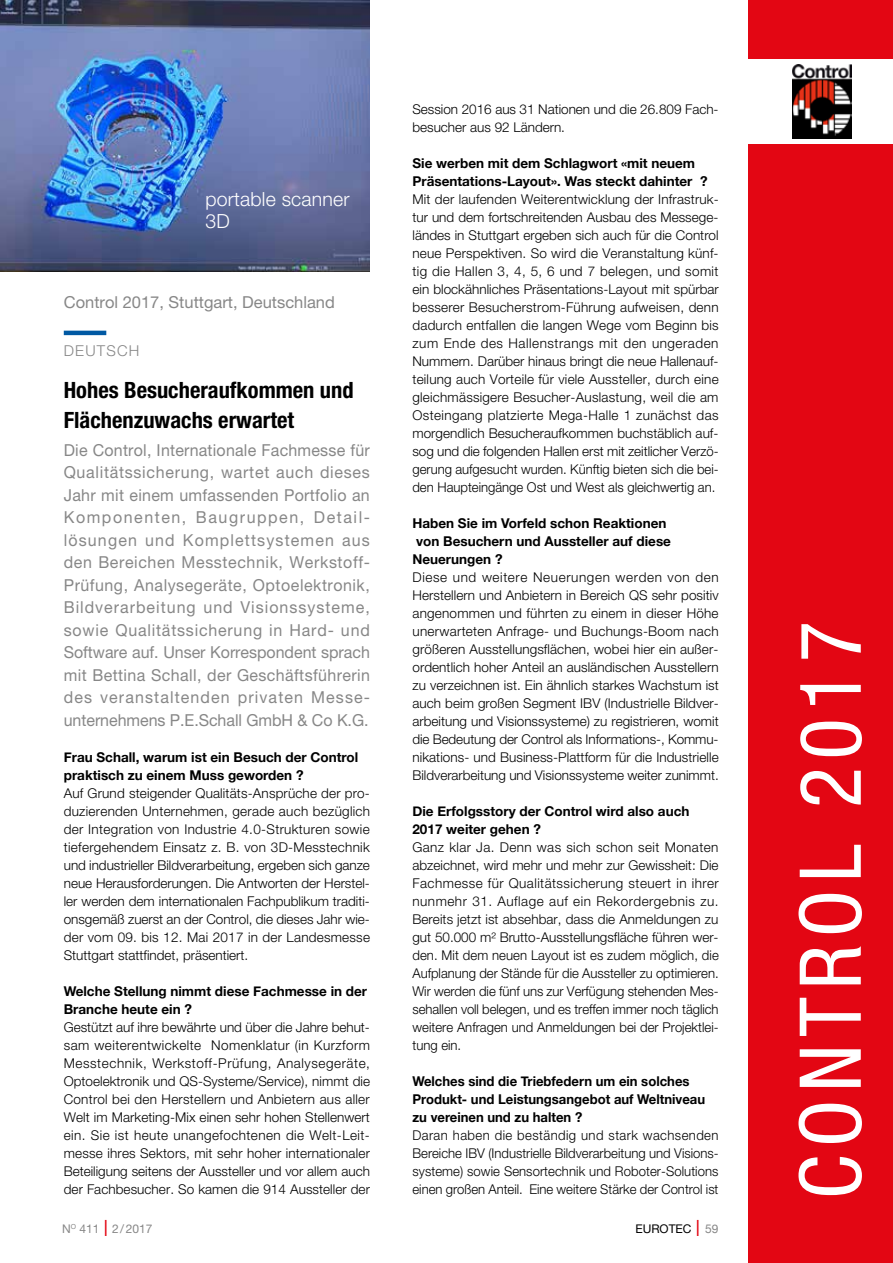
<style>
.page{position:relative;width:893px;height:1263px;background:#fff}
.page>*{position:absolute;margin:0;border:0;box-sizing:border-box;transform-origin:0 0}
.t1{font:condensed 85.5px "Helvetica Neue";letter-spacing:.09em;color:#fff}
.t2{font:700 condensed 22.5px/30px "Helvetica Neue";color:#000}
.t3{font:300 19.5px/22.5px "Helvetica Neue";letter-spacing:.01em;color:#fff}
.t4{font:16.5px/22.5px "Helvetica Neue";color:#878787;text-align:justify}
.t5{font:300 15px "Helvetica Neue";letter-spacing:.08em;color:#878787}
.t6{font:300 13.5px/18px "Helvetica Neue";color:#000;text-align:justify}
.t7{font:700 13.5px/18px "Helvetica Neue";color:#000}
.t8{font:12px "Helvetica Neue";color:#878787}
.t9{font:12px "Helvetica Neue";color:#000}
.s1{font-weight:300;font-stretch:condensed;font-size:22.5px;color:#e30613}
.s2{color:#878787}
</style>
<div class="page">
<img style="left:0;top:0;width:370px;height:271px">
<hr style="left:64px;top:331px;width:42px;height:4px;background:#0059a3">
<div style="left:748px;top:0;width:145px;height:1263px;background:#e30613"></div>
<div style="left:746px;top:60px;width:147px;height:84px;background:#fff"></div>
<img style="left:792px;top:65px;width:60px;height:74px">
<h3 class="t3" style="left:206px;top:187px;width:146px">portable scanner<br>3D</h3>
<p class="t4" style="left:64px;top:290px;width:273px">Control 2017, Stuttgart, Deutschland</p>
<p class="t5" style="left:64px;top:342px;width:77px">DEUTSCH</p>
<h2 class="t2" style="left:64px;top:375px;width:291px">Hohes Besucheraufkommen und<br>Flächenzuwachs erwartet</h2>
<p class="t4" style="left:64px;top:438px;width:308px">Die Control, Internationale Fachmesse für Qualitätssicherung, wartet auch dieses Jahr mit einem umfassenden Portfolio an Komponenten, Baugruppen, Detail&shy;lösungen und Komplettsystemen aus den Bereichen Messtechnik, Werkstoff-Prüfung, Analysegeräte, Optoelektronik, Bildverarbeitung und Visionssysteme, sowie Qualitätssicherung in Hard- und Software auf. Unser Korrespondent sprach mit Bettina Schall, der Geschäftsführerin des veranstaltenden privaten Messe&shy;unternehmens P.E.Schall GmbH &amp; Co K.G.</p>
<p class="t7" style="left:64px;top:749px;width:296px">Frau Schall, warum ist ein Besuch der Control praktisch zu einem Muss geworden ?</p>
<p class="t6" style="left:64px;top:784px;width:308px">Auf Grund steigender Qualitäts-Ansprüche der pro&shy;duzierenden Unternehmen, gerade auch bezüglich der Integration von Industrie 4.0-Strukturen sowie tiefergehendem Einsatz z. B. von 3D-Messtechnik und industrieller Bildverarbeitung, ergeben sich ganze neue Herausforderungen. Die Antworten der Herstel&shy;ler werden dem internationalen Fachpublikum traditi&shy;onsgemäß zuerst an der Control, die dieses Jahr wie&shy;der vom 09. bis 12. Mai 2017 in der Landesmesse Stuttgart stattfindet, präsentiert.</p>
<p class="t7" style="left:64px;top:983px;width:305px">Welche Stellung nimmt diese Fachmesse in der<br>Branche heute ein ?</p>
<p class="t6" style="left:64px;top:1018px;width:308px">Gestützt auf ihre bewährte und über die Jahre behut&shy;sam weiterentwickelte Nomenklatur (in Kurzform Messtechnik, Werkstoff-Prüfung, Analysegeräte, Optoelektronik und QS-Systeme/Service), nimmt die Control bei den Herstellern und Anbietern aus aller Welt im Marketing-Mix einen sehr hohen Stellenwert ein. Sie ist heute unangefochtenen die Welt-Leit&shy;messe ihres Sektors, mit sehr hoher internationaler Beteiligung seitens der Aussteller und vor allem auch der Fachbesucher. So kamen die 914 Aussteller der</p>
<p class="t6" style="left:412px;top:100px;width:308px">Session 2016 aus 31 Nationen und die 26.809 Fach&shy;besucher aus 92 Ländern.</p>
<p class="t7" style="left:412px;top:154px;width:297px">Sie werben mit dem Schlagwort «mit neuem<br>Präsentations-Layout». Was steckt dahinter ?</p>
<p class="t6" style="left:412px;top:190px;width:308px">Mit der laufenden Weiterentwicklung der Infrastruk&shy;tur und dem fortschreitenden Ausbau des Messege&shy;ländes in Stuttgart ergeben sich auch für die Control neue Perspektiven. So wird die Veranstaltung künf&shy;tig die Hallen 3, 4, 5, 6 und 7 belegen, und somit ein blockähnliches Präsentations-Layout mit spürbar besserer Besucherstrom-Führung aufweisen, denn dadurch entfallen die langen Wege vom Beginn bis zum Ende des Hallenstrangs mit den ungeraden Nummern. Darüber hinaus bringt die neue Hallenauf&shy;teilung auch Vorteile für viele Aussteller, durch eine gleichmässigere Besucher-Auslastung, weil die am Osteingang platzierte Mega-Halle 1 zunächst das morgendlich Besucheraufkommen buchstäblich auf&shy;sog und die folgenden Hallen erst mit zeitlicher Verzö&shy;gerung aufgesucht wurden. Künftig bieten sich die bei&shy;den Haupteingänge Ost und West als gleichwertig an.</p>
<p class="t7" style="left:412px;top:515px;width:260px">Haben Sie im Vorfeld schon Reaktionen von Besuchern und Aussteller auf diese<br>Neuerungen ?</p>
<p class="t6" style="left:412px;top:568px;width:308px">Diese und weitere Neuerungen werden von den Herstellern und Anbietern in Bereich QS sehr positiv angenommen und führten zu einem in dieser Höhe unerwarteten Anfrage- und Buchungs-Boom nach größeren Ausstellungsflächen, wobei hier ein außer&shy;ordentlich hoher Anteil an ausländischen Ausstellern zu verzeichnen ist. Ein ähnlich starkes Wachstum ist auch beim großen Segment IBV (Industrielle Bildver&shy;arbeitung und Visionssysteme) zu registrieren, womit die Bedeutung der Control als Informations-, Kommu&shy;nikations- und Business-Plattform für die Industrielle Bildverarbeitung und Visionssysteme weiter zunimmt.</p>
<p class="t7" style="left:412px;top:802px;width:278px">Die Erfolgsstory der Control wird also auch<br>2017 weiter gehen ?</p>
<p class="t6" style="left:412px;top:838px;width:308px">Ganz klar Ja. Denn was sich schon seit Monaten abzeichnet, wird mehr und mehr zur Gewissheit: Die Fachmesse für Qualitätssicherung steuert in ihrer nunmehr 31. Auflage auf ein Rekordergebnis zu.<br>Bereits jetzt ist absehbar, dass die Anmeldungen zu gut 50.000 m² Brutto-Ausstellungsfläche führen wer&shy;den. Mit dem neuen Layout ist es zudem möglich, die Aufplanung der Stände für die Aussteller zu optimieren.<br>Wir werden die fünf uns zur Verfügung stehenden Mes&shy;sehallen voll belegen, und es treffen immer noch täglich weitere Anfragen und Anmeldungen bei der Projektlei&shy;tung ein.</p>
<p class="t7" style="left:412px;top:1073px;width:294px">Welches sind die Triebfedern um ein solches<br>Produkt- und Leistungsangebot auf Weltniveau zu vereinen und zu halten ?</p>
<p class="t6" style="left:412px;top:1126px;width:308px">Daran haben die beständig und stark wachsenden Bereiche IBV (Industrielle Bildverarbeitung und Visions&shy;systeme) sowie Sensortechnik und Roboter-Solutions einen großen Anteil. Eine weitere Stärke der Control ist</p>
<p class="t8" style="left:62px;top:1221px;width:92px">N<sup>O</sup> 411 <span class="s1">I</span> 2/2017</p>
<p class="t9" style="left:635px;top:1221px;width:85px">EUROTEC <span class="s1">I</span> <span class="s2">59</span></p>
<h1 class="t1" style="left:781px;top:1199px;width:580px;rotate:-90deg">CONTROL 2017</h1>
</div>
